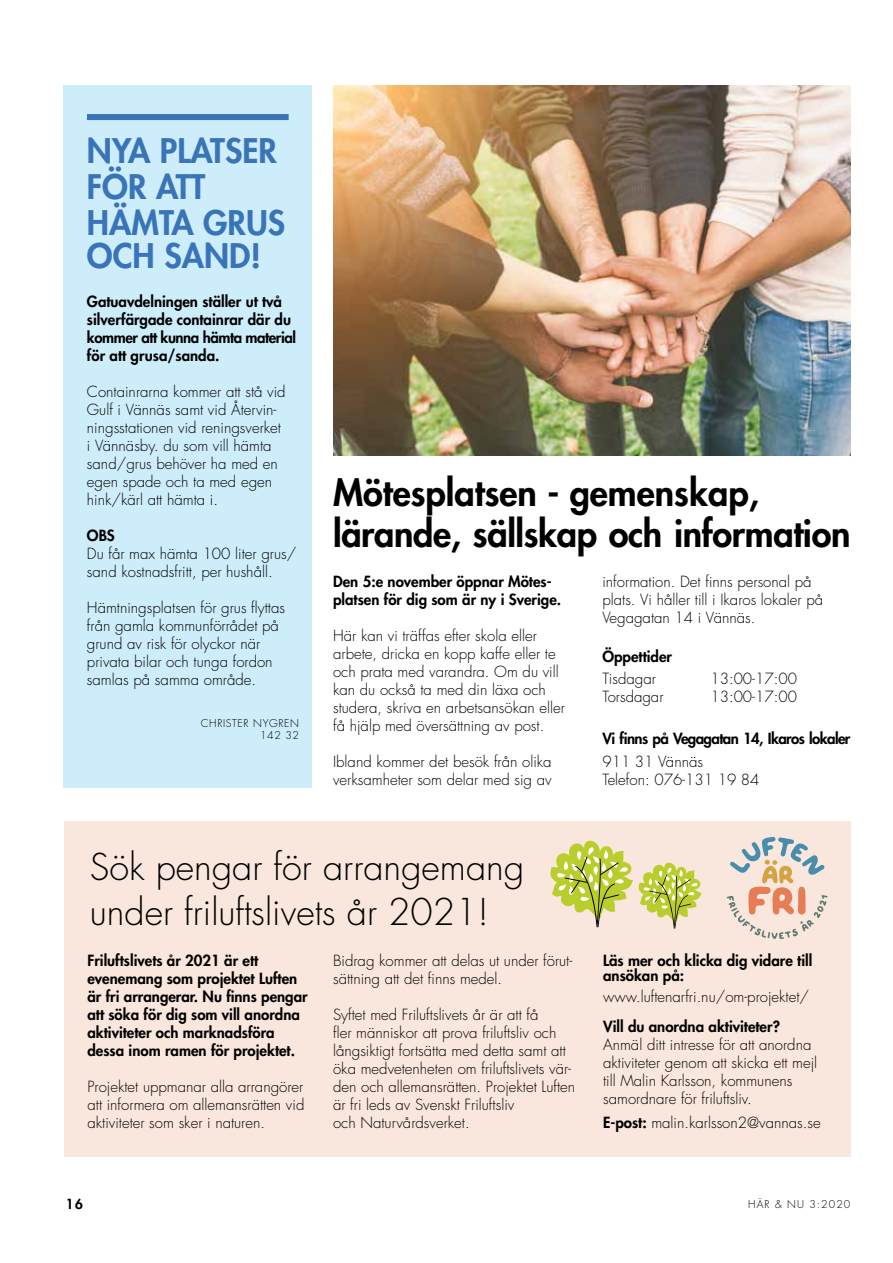
<style>
.page{position:relative;width:893px;height:1263px;background:#fff}
.page>*{position:absolute;margin:0;border:0;box-sizing:border-box;transform-origin:0 0}
.t1{font:800 36px/40.5px "Futura Std";letter-spacing:-.01em;color:#000}
.t2{font:300 36px/45px "Futura Std";color:#000}
.t3{font:800 33px/36px "Futura Std";color:#3974b9}
.t4{font:300 15px/18px "Futura Std";color:#000}
.t5{font:800 15px/18px "Futura Std";color:#000}
.t6{font:800 15px "Futura Std";letter-spacing:-.04em;color:#000}
.t7{font:800 13.5px "Futura Std";color:#000}
.t8{font:300 10.5px/12px "Futura Std";letter-spacing:.06em;color:#000;text-align:right}
.t9{font:300 10.5px "Futura Std";letter-spacing:.1em;color:#000}
.s1{font-weight:800}
</style>
<div class="page">
<div style="left:64px;top:85px;width:248px;height:703px;background:#ceedfb"></div>
<img style="left:333px;top:85px;width:517px;height:370px">
<div style="left:87px;top:114px;width:202px;height:6px;background:#3974b9"></div>
<div style="left:64px;top:821px;width:786px;height:336px;background:#f9e7dd"></div>
<svg style="left:727px;top:837px;width:100px;height:102px"></svg>
<svg style="left:550px;top:840px;width:152px;height:89px"></svg>
<h2 class="t3" style="left:87px;top:132px;width:200px">NYA PLATSER<br>FÖR ATT<br>HÄMTA GRUS</h2>
<h2 class="t3" style="left:87px;top:237px;width:176px">OCH SAND!</h2>
<p class="t5" style="left:87px;top:292px;width:210px">Gatuavdelningen ställer ut två silverfärgade containrar där du kommer att kunna hämta material för att grusa/sanda.</p>
<p class="t4" style="left:87px;top:383px;width:200px">Containrarna kommer att stå vid<br>Gulf i Vännäs samt vid Återvin&shy;ningsstationen vid reningsverket i Vännäsby. du som vill hämta sand/grus behöver ha med en egen spade och ta med egen hink/kärl att hämta i.</p>
<p class="t5" style="left:87px;top:526px;width:29px">OBS</p>
<p class="t4" style="left:87px;top:545px;width:211px">Du får max hämta 100 liter grus/ sand kostnadsfritt, per hushåll.</p>
<p class="t4" style="left:87px;top:599px;width:200px">Hämtningsplatsen för grus flyttas från gamla kommunförrådet på grund av risk för olyckor när privata bilar och tunga fordon samlas på samma område.</p>
<p class="t8" style="left:201px;top:717px;width:100px">CHRISTER NYGREN<br>142 32</p>
<h1 class="t1" style="left:333px;top:473px;width:519px">Mötesplatsen - gemenskap, lärande, sällskap och information</h1>
<p class="t5" style="left:333px;top:572px;width:230px">Den 5:e november öppnar Mötes&shy;platsen för dig som är ny i Sverige.</p>
<p class="t4" style="left:333px;top:627px;width:233px">Här kan vi träffas efter skola eller arbete, dricka en kopp kaffe eller te och prata med varandra. Om du vill kan du också ta med din läxa och studera, skriva en arbetsansökan eller få hjälp med översättning av post.</p>
<p class="t4" style="left:333px;top:753px;width:220px">Ibland kommer det besök från olika verksamheter som delar med sig av</p>
<p class="t4" style="left:602px;top:573px;width:222px">information. Det finns personal på plats. Vi håller till i Ikaros lokaler på<br>Vegagatan 14 i Vännäs.</p>
<p class="t5" style="left:602px;top:647px;width:71px">Öppettider</p>
<p class="t4" style="left:602px;top:670px;width:55px">Tisdagar</p>
<p class="t4" style="left:710px;top:670px;width:88px">13:00-17:00</p>
<p class="t4" style="left:602px;top:688px;width:63px">Torsdagar</p>
<p class="t4" style="left:710px;top:688px;width:88px">13:00-17:00</p>
<p class="t6" style="left:602px;top:729px;width:250px">Vi finns på Vegagatan 14, Ikaros lokaler</p>
<p class="t4" style="left:602px;top:753px;width:159px">911 31 Vännäs<br>Telefon: 076-131 19 84</p>
<h1 class="t2" style="left:90px;top:846px;width:436px">Sök pengar för arrangemang under friluftslivets år 2021!</h1>
<p class="t5" style="left:87px;top:951px;width:222px">Friluftslivets år 2021 är ett evenemang som projektet Luften är fri arrangerar. Nu finns pengar att söka för dig som vill anordna aktiviteter och marknadsföra dessa inom ramen för projektet.</p>
<p class="t4" style="left:87px;top:1078px;width:218px;text-align:justify">Projektet uppmanar alla arrangörer att informera om allemansrätten vid aktiviteter som sker i naturen.</p>
<p class="t4" style="left:333px;top:952px;width:241px">Bidrag kommer att delas ut under förut&shy;sättning att det finns medel.</p>
<p class="t4" style="left:333px;top:1006px;width:244px">Syftet med Friluftslivets år är att få<br>fler människor att prova friluftsliv och långsiktigt fortsätta med detta samt att öka medvetenheten om friluftslivets vär&shy;den och allemansrätten. Projektet Luften är fri leds av Svenskt Friluftsliv<br>och Naturvårdsverket.</p>
<p class="t5" style="left:603px;top:952px;width:211px;line-height:15px">Läs mer och klicka dig vidare till ansökan på:</p>
<p class="t4" style="left:603px;top:988px;width:208px">www.luftenarfri.nu/om-projektet/</p>
<p class="t5" style="left:603px;top:1017px;width:178px">Vill du anordna aktiviteter?</p>
<p class="t4" style="left:603px;top:1036px;width:216px">Anmäl ditt intresse för att anordna aktiviteter genom att skicka ett mejl till Malin Karlsson, kommunens samordnare för friluftsliv.</p>
<p class="t4" style="left:603px;top:1114px;width:219px"><span class="s1">E-post:</span> malin.karlsson2@vannas.se</p>
<p class="t7" style="left:66px;top:1195px;width:18px">16</p>
<p class="t9" style="left:748px;top:1198px;width:104px">HÄR &amp; NU 3:2020</p>
</div>
